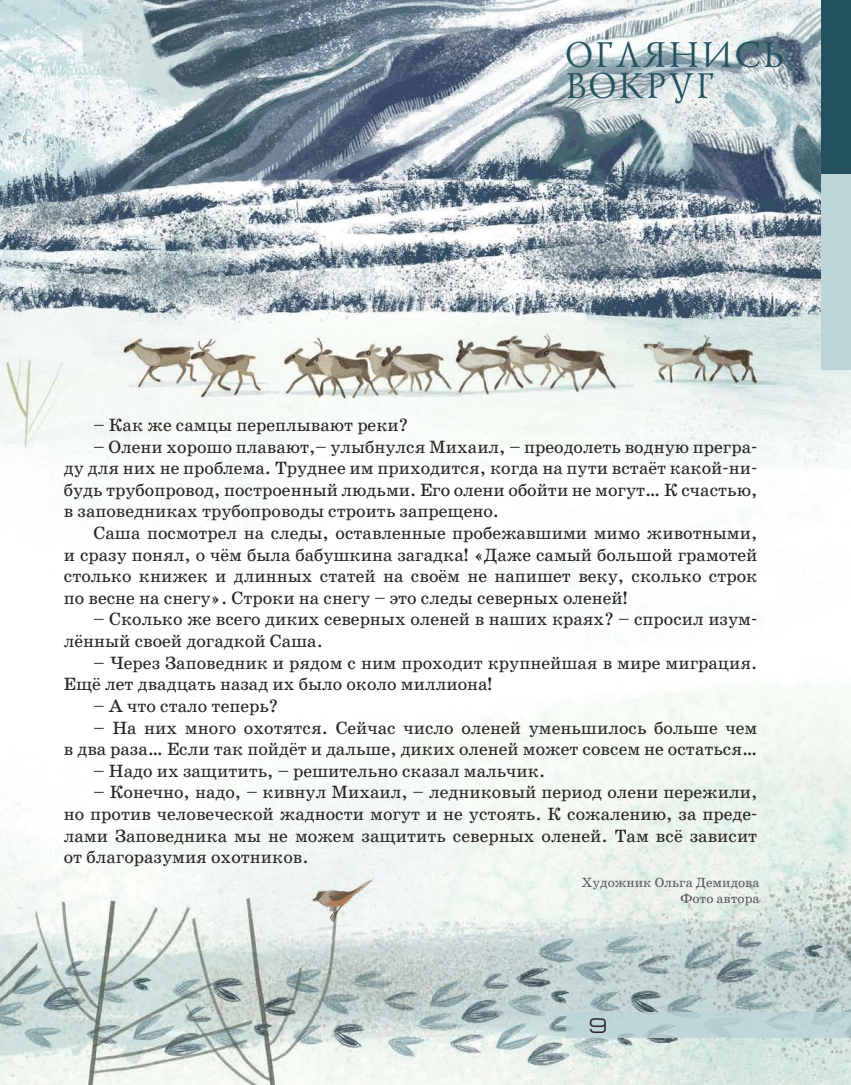
<style>
.page{position:relative;width:851px;height:1085px;background:#fff}
.page>*{position:absolute;margin:0;border:0;box-sizing:border-box;transform-origin:0 0}
.t1{font:36.6px "Lazurski C";letter-spacing:.08em;color:#24515e}
.t2{font:21px "Europe Ext";color:#282425}
.Text_Schoolbook{font:18px/21.6px "School Book C";color:#282425;text-align:justify}
.name_of_artists{font:13.5px "School Book AC";color:#58595c}
</style>
<div class="page">
<img style="left:0;top:0;width:850px;height:1084px">
<div style="left:566px;top:1012px;width:284px;height:25px;background:#bbd4d8"></div>
<div style="left:821px;top:0;width:29px;height:174px;background:#24515e"></div>
<div style="left:821px;top:174px;width:29px;height:196px;background:#bdd5d8"></div>
<p class="t1" style="left:563px;top:30px;width:220px">ОГЛЯНИСЬ</p>
<p class="t1" style="left:563px;top:61px;width:150px">ВОКРУГ</p>
<p class="Text_Schoolbook" style="left:94px;top:414px;width:316px">– Как же самцы переплывают реки?</p>
<p class="Text_Schoolbook" style="left:64px;top:436px;width:695px;text-indent:30px">– Олени хорошо плавают,– улыбнулся Михаил, – преодолеть водную прегра&shy;ду для них не проблема. Труднее им приходится, когда на пути встаёт какой-ни&shy;будь трубопровод, построенный людьми. Его олени обойти не могут… К счастью, в заповедниках трубопроводы строить запрещено.</p>
<p class="Text_Schoolbook" style="left:64px;top:522px;width:695px;text-indent:30px">Саша посмотрел на следы, оставленные пробежавшими мимо животными, и сразу понял, о чём была бабушкина загадка! «Даже самый большой грамотей столько книжек и длинных статей на своём не напишет веку, сколько строк по весне на снегу». Строки на снегу – это следы северных оленей!</p>
<p class="Text_Schoolbook" style="left:64px;top:608px;width:695px;text-indent:30px">– Сколько же всего диких северных оленей в наших краях? – спросил изум&shy;лённый своей догадкой Саша.</p>
<p class="Text_Schoolbook" style="left:64px;top:652px;width:695px;text-indent:30px">– Через Заповедник и рядом с ним проходит крупнейшая в мире миграция.<br>Ещё лет двадцать назад их было около миллиона!</p>
<p class="Text_Schoolbook" style="left:94px;top:695px;width:186px">– А что стало теперь?</p>
<p class="Text_Schoolbook" style="left:64px;top:716px;width:695px;text-align:right">– На них много охотятся. Сейчас число оленей уменьшилось больше чем<br>в два раза… Если так пойдёт и дальше, диких оленей может совсем не остаться…</p>
<p class="Text_Schoolbook" style="left:94px;top:760px;width:453px">– Надо их защитить, – решительно сказал мальчик.</p>
<p class="Text_Schoolbook" style="left:64px;top:781px;width:695px;text-indent:30px">– Конечно, надо, – кивнул Михаил, – ледниковый период олени пережили, но против человеческой жадности могут и не устоять. К сожалению, за преде&shy;лами Заповедника мы не можем защитить северных оленей. Там всё зависит от благоразумия охотников.</p>
<p class="name_of_artists" style="left:581px;top:875px;width:179px">Художник Ольга Демидова</p>
<p class="name_of_artists" style="left:680px;top:891px;width:80px">Фото автора</p>
<p class="t2" style="left:588px;top:1013px;width:20px">9</p>
</div>
